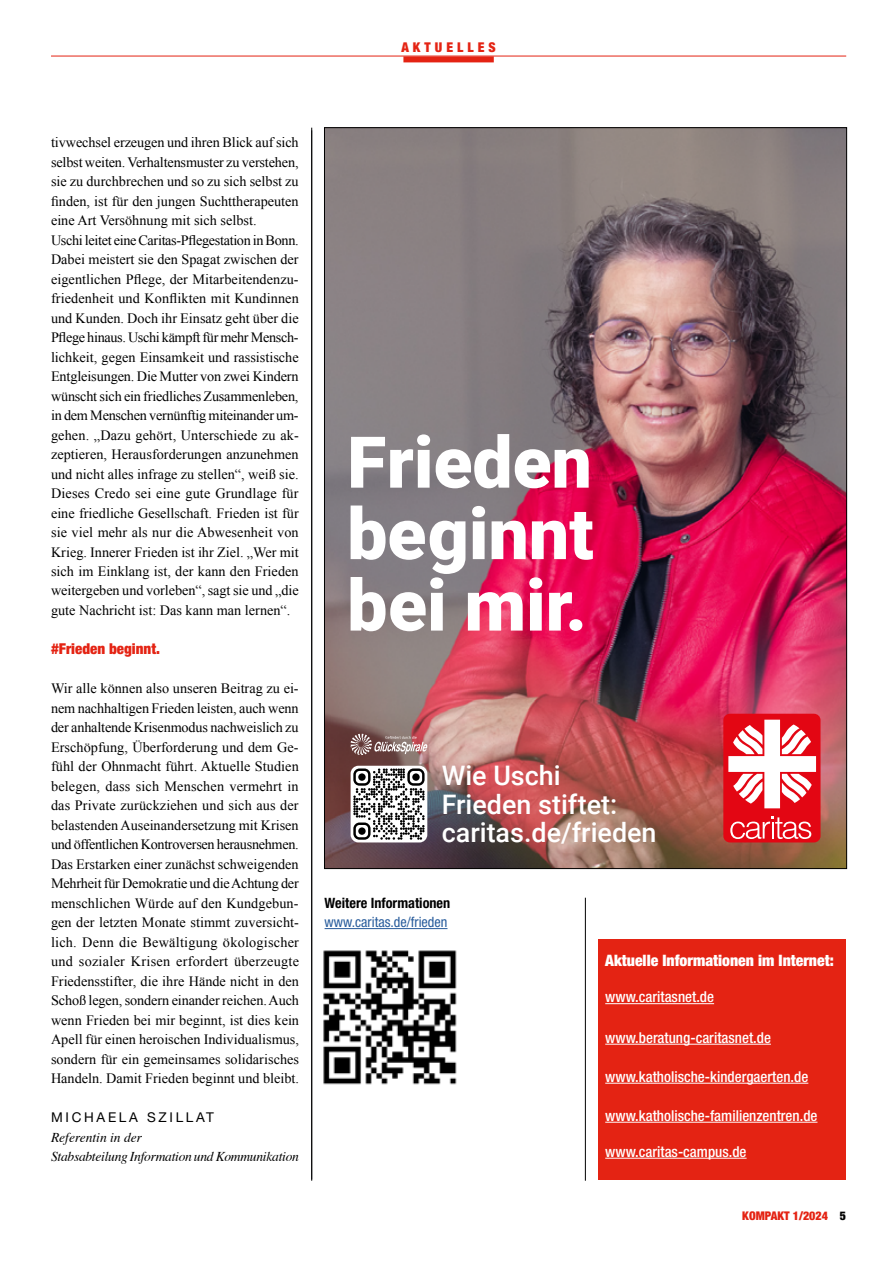
<style>
.page{position:relative;width:893px;height:1263px;background:#fff}
.page>*{position:absolute;margin:0;border:0;box-sizing:border-box;transform-origin:0 0}
.t1{font:500 26.85px/28.7px "Roboto";color:#fff}
.t2{font:900 condensed 15.75px "Helvetica Neue LT Std";color:#fff}
.t3{font:500 condensed 15px "Helvetica Neue LT Std";color:#fff}
.t4{font:900 condensed 15px "Helvetica Neue LT Std";color:#e42313}
.t5{font:14.25px/19.5px "Times New Roman";color:#000}
.t6{font:condensed 14.25px "Helvetica Neue LT Std";color:#275b9b}
.t7{font:700 condensed 14.25px "Helvetica Neue LT Std";color:#000}
.t8{font:italic 13.5px/19.5px "Times";letter-spacing:-.02em;color:#000}
.t9{font:13.5px "Helvetica Neue LT Std";letter-spacing:.2em;color:#000}
.t10{font:900 condensed 13.5px "Helvetica Neue LT Std";letter-spacing:.3em;color:#e42313}
.t11{font:900 condensed 12px "Helvetica Neue LT Std";color:#e42313}
.s1{color:#000}
</style>
<div class="page">
<hr style="left:311px;top:128px;width:1px;height:1053px;background:#000">
<hr style="left:585px;top:898px;width:1px;height:283px;background:#000">
<hr style="left:51px;top:56px;width:795px;height:1px;background:#e42313">
<div style="left:403px;top:56px;width:91px;height:6px;background:#e42313"></div>
<hr style="left:325px;top:928px;width:122px;height:1px;background:#275b9b">
<img style="left:326px;top:129px;width:519px;height:738px">
<svg style="left:351px;top:734px;width:76px;height:21px;background:#a0807e"></svg>
<div style="left:723px;top:714px;width:97px;height:128px;background:#e30613;border-radius:7px"></div>
<svg style="left:728px;top:720px;width:88px;height:88px"></svg>
<svg style="left:730px;top:816px;width:81px;height:23px"></svg>
<div style="left:351px;top:766px;width:76px;height:76px;background:#fff;border-radius:8px"></div>
<svg style="left:351px;top:766px;width:74px;height:74px"></svg>
<div style="left:358px;top:827px;width:8px;height:8px;background:#000;border-radius:50%"></div>
<svg style="left:351px;top:505px;width:242px;height:126px"></svg>
<svg style="left:351px;top:434px;width:238px;height:54px"></svg>
<img style="left:323px;top:950px;width:134px;height:135px">
<div style="left:598px;top:939px;width:248px;height:240px;background:#e42313"></div>
<hr style="left:605px;top:1003px;width:109px;height:1px;background:#fff">
<hr style="left:605px;top:1044px;width:166px;height:1px;background:#fff">
<hr style="left:605px;top:1083px;width:203px;height:1px;background:#fff">
<hr style="left:605px;top:1122px;width:212px;height:1px;background:#fff">
<hr style="left:605px;top:1158px;width:142px;height:1px;background:#fff">
<p class="t10" style="left:401px;top:39px;width:96px">AKTUELLES</p>
<p class="t5" style="left:51px;top:132px;width:249px">tivwechsel erzeugen und ihren Blick auf sich selbst weiten. Verhaltensmuster zu verstehen, sie zu durchbrechen und so zu sich selbst zu finden, ist für den jungen Suchttherapeuten eine Art Versöhnung mit sich selbst.<br>Uschi leitet eine Caritas-Pflegestation in Bonn.<br>Dabei meistert sie den Spagat zwischen der eigentlichen Pflege, der Mitarbeitendenzu&shy;friedenheit und Konflikten mit Kundinnen und Kunden. Doch ihr Einsatz geht über die Pflege hinaus. Uschi kämpft für mehr Mensch&shy;lichkeit, gegen Einsamkeit und rassistische Entgleisungen. Die Mutter von zwei Kindern wünscht sich ein friedliches Zusammenleben, in dem Menschen vernünftig miteinander um&shy;gehen. „Dazu gehört, Unterschiede zu ak&shy;zeptieren, Herausforderungen anzunehmen und nicht alles infrage zu stellen“, weiß sie.<br>Dieses Credo sei eine gute Grundlage für eine friedliche Gesellschaft. Frieden ist für sie viel mehr als nur die Abwesenheit von Krieg. Innerer Frieden ist ihr Ziel. „Wer mit sich im Einklang ist, der kann den Frieden weitergeben und vorleben“, sagt sie und „die gute Nachricht ist: Das kann man lernen“.</p>
<p class="t4" style="left:51px;top:639px;width:111px">#Frieden beginnt.</p>
<p class="t5" style="left:51px;top:678px;width:250px;text-align:justify">Wir alle können also unseren Beitrag zu ei&shy;nem nachhaltigen Frieden leisten, auch wenn der anhaltende Krisenmodus nachweislich zu Erschöpfung, Überforderung und dem Ge&shy;fühl der Ohnmacht führt. Aktuelle Studien belegen, dass sich Menschen vermehrt in das Private zurückziehen und sich aus der belastenden Auseinandersetzung mit Krisen und öffentlichen Kontroversen herausnehmen.<br>Das Erstarken einer zunächst schweigenden Mehrheit für Demokratie und die Achtung der menschlichen Würde auf den Kundgebun&shy;gen der letzten Monate stimmt zuversicht&shy;lich. Denn die Bewältigung ökologischer und sozialer Krisen erfordert überzeugte Friedensstifter, die ihre Hände nicht in den Schoß legen, sondern einander reichen. Auch wenn Frieden bei mir beginnt, ist dies kein Apell für einen heroischen Individualismus, sondern für ein gemeinsames solidarisches Handeln. Damit Frieden beginnt und bleibt.</p>
<p class="t9" style="left:51px;top:1109px;width:165px">MICHAELA SZILLAT</p>
<p class="t8" style="left:51px;top:1126px;width:249px">Referentin in der<br>Stabsabteilung Information und Kommunikation</p>
<h1 class="t1" style="left:442px;top:760px;width:216px">Wie Uschi<br>Frieden stiftet: caritas.de/frieden</h1>
<p class="t7" style="left:325px;top:894px;width:127px">Weitere Informationen</p>
<p class="t6" style="left:325px;top:914px;width:124px">www.caritas.de/frieden</p>
<p class="t2" style="left:605px;top:951px;width:230px">Aktuelle Informationen im Internet:</p>
<p class="t3" style="left:605px;top:988px;width:110px">www.caritasnet.de</p>
<p class="t3" style="left:605px;top:1028px;width:167px">www.beratung-caritasnet.de</p>
<p class="t3" style="left:605px;top:1067px;width:205px">www.katholische-kindergaerten.de</p>
<p class="t3" style="left:605px;top:1106px;width:214px">www.katholische-familienzentren.de</p>
<p class="t3" style="left:605px;top:1142px;width:143px">www.caritas-campus.de</p>
<p class="t11" style="left:742px;top:1208px;width:105px">KOMPAKT 1/2024 <span class="s1">5</span></p>
</div>
